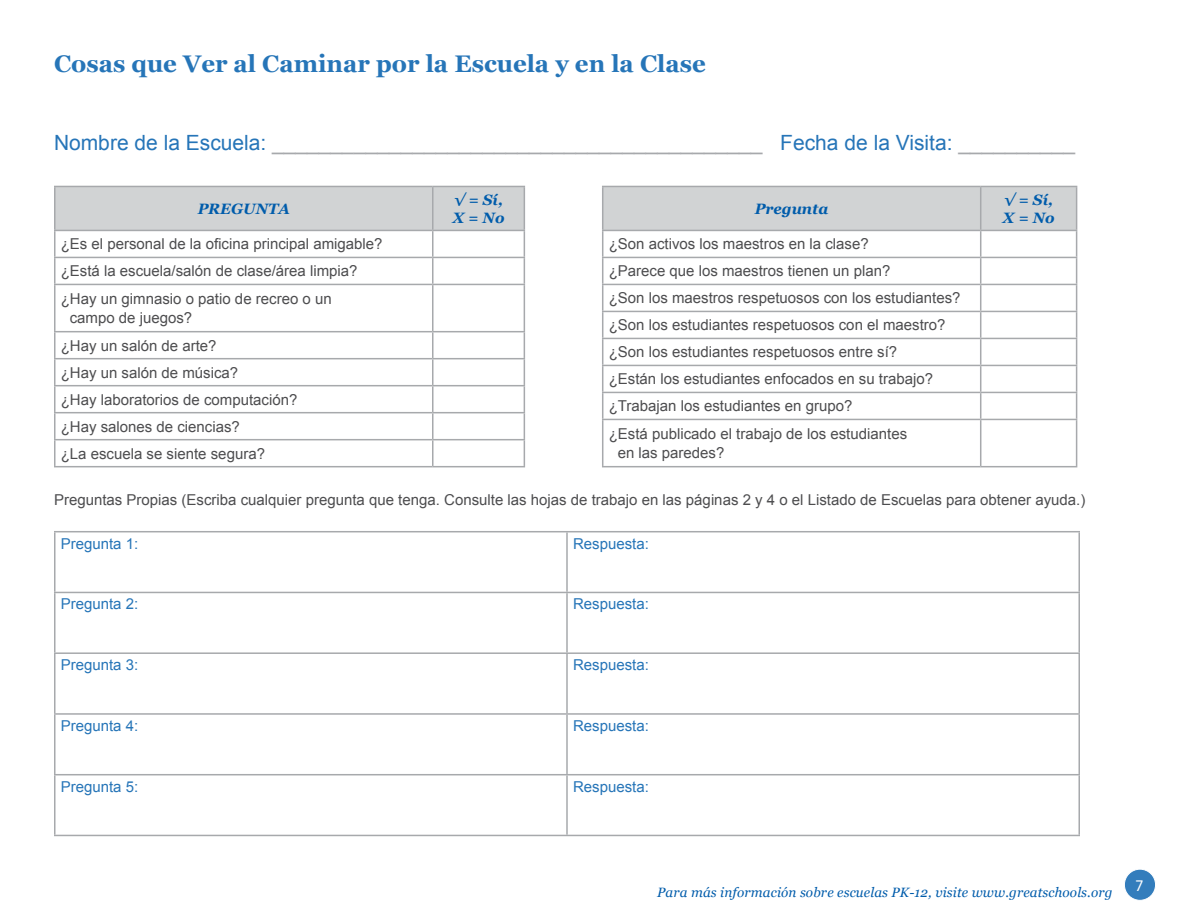
<style>
.page{position:relative;width:1188px;height:918px;background:#fff}
.page>*{position:absolute;margin:0;border:0;box-sizing:border-box;transform-origin:0 0}
.t1{font:700 24px "Georgia";color:#2675b8}
.t2{font:21px "Arial";color:#a7a9ac}
.t3{font:15px/27px "Arial";color:#4d4d4f}
.t4{font:15px "Arial";color:#2675b8}
.t5{font:italic 700 15px/18px "Georgia";color:#005cab}
.t6{font:15px "Avenir";color:#fff}
.t7{font:italic 13.5px "Georgia";letter-spacing:.01em;color:#005cab}
.s1{color:#2675b8}
</style>
<div class="page">
<div style="left:1124px;top:869px;width:32px;height:31px;background:#337dbc;border-radius:50%"></div>
<div style="left:1124px;top:869px;width:32px;height:32px;border:1px solid #fff;border-radius:50%"></div>
<hr style="left:54px;top:231px;width:2px;height:26px;background:#a7a9ac">
<hr style="left:54px;top:258px;width:2px;height:26px;background:#a7a9ac">
<svg style="left:55px;top:187px;width:470px;height:97px"></svg>
<hr style="left:54px;top:285px;width:2px;height:46px;background:#a7a9ac">
<hr style="left:432px;top:285px;width:2px;height:46px;background:#a7a9ac">
<hr style="left:524px;top:285px;width:1px;height:46px;background:#a7a9ac">
<hr style="left:54px;top:332px;width:2px;height:26px;background:#a7a9ac">
<hr style="left:432px;top:332px;width:2px;height:26px;background:#a7a9ac">
<hr style="left:54px;top:359px;width:2px;height:26px;background:#a7a9ac">
<hr style="left:432px;top:359px;width:2px;height:26px;background:#a7a9ac">
<hr style="left:54px;top:386px;width:2px;height:26px;background:#a7a9ac">
<hr style="left:432px;top:386px;width:2px;height:26px;background:#a7a9ac">
<hr style="left:54px;top:413px;width:2px;height:26px;background:#a7a9ac">
<hr style="left:432px;top:413px;width:2px;height:26px;background:#a7a9ac">
<hr style="left:54px;top:440px;width:2px;height:26px;background:#a7a9ac">
<hr style="left:432px;top:440px;width:2px;height:26px;background:#a7a9ac">
<svg style="left:524px;top:332px;width:1px;height:134px"></svg>
<hr style="left:54px;top:466px;width:379px;height:1px;background:#a7a9ac">
<hr style="left:433px;top:466px;width:92px;height:1px;background:#a7a9ac">
<hr style="left:54px;top:186px;width:379px;height:1px;background:#a7a9ac">
<hr style="left:54px;top:187px;width:2px;height:43px;background:#a7a9ac">
<hr style="left:433px;top:186px;width:92px;height:1px;background:#a7a9ac">
<hr style="left:432px;top:187px;width:2px;height:43px;background:#a7a9ac">
<hr style="left:524px;top:187px;width:1px;height:43px;background:#a7a9ac">
<hr style="left:54px;top:230px;width:379px;height:1px;background:#a7a9ac">
<hr style="left:433px;top:230px;width:92px;height:1px;background:#a7a9ac">
<hr style="left:54px;top:257px;width:379px;height:1px;background:#a7a9ac">
<hr style="left:433px;top:257px;width:92px;height:1px;background:#a7a9ac">
<hr style="left:54px;top:284px;width:379px;height:1px;background:#a7a9ac">
<hr style="left:433px;top:284px;width:92px;height:1px;background:#a7a9ac">
<hr style="left:54px;top:331px;width:379px;height:1px;background:#a7a9ac">
<hr style="left:433px;top:331px;width:92px;height:1px;background:#a7a9ac">
<hr style="left:54px;top:358px;width:379px;height:1px;background:#a7a9ac">
<hr style="left:433px;top:358px;width:92px;height:1px;background:#a7a9ac">
<hr style="left:54px;top:385px;width:379px;height:1px;background:#a7a9ac">
<hr style="left:433px;top:385px;width:92px;height:1px;background:#a7a9ac">
<hr style="left:54px;top:412px;width:379px;height:1px;background:#a7a9ac">
<hr style="left:433px;top:412px;width:92px;height:1px;background:#a7a9ac">
<hr style="left:54px;top:439px;width:379px;height:1px;background:#a7a9ac">
<hr style="left:433px;top:439px;width:92px;height:1px;background:#a7a9ac">
<svg style="left:602px;top:187px;width:475px;height:232px"></svg>
<hr style="left:602px;top:420px;width:1px;height:46px;background:#a7a9ac">
<hr style="left:980px;top:420px;width:1px;height:46px;background:#a7a9ac">
<hr style="left:1076px;top:420px;width:1px;height:46px;background:#a7a9ac">
<hr style="left:602px;top:466px;width:379px;height:1px;background:#a7a9ac">
<hr style="left:981px;top:466px;width:96px;height:1px;background:#a7a9ac">
<hr style="left:602px;top:186px;width:379px;height:1px;background:#a7a9ac">
<hr style="left:602px;top:187px;width:1px;height:43px;background:#a7a9ac">
<hr style="left:981px;top:186px;width:96px;height:1px;background:#a7a9ac">
<hr style="left:980px;top:187px;width:1px;height:43px;background:#a7a9ac">
<hr style="left:1076px;top:187px;width:1px;height:43px;background:#a7a9ac">
<hr style="left:602px;top:230px;width:379px;height:1px;background:#a7a9ac">
<hr style="left:981px;top:230px;width:96px;height:1px;background:#a7a9ac">
<hr style="left:602px;top:257px;width:379px;height:1px;background:#a7a9ac">
<hr style="left:981px;top:257px;width:96px;height:1px;background:#a7a9ac">
<hr style="left:602px;top:284px;width:379px;height:1px;background:#a7a9ac">
<hr style="left:981px;top:284px;width:96px;height:1px;background:#a7a9ac">
<hr style="left:602px;top:311px;width:379px;height:1px;background:#a7a9ac">
<hr style="left:981px;top:311px;width:96px;height:1px;background:#a7a9ac">
<hr style="left:602px;top:338px;width:379px;height:1px;background:#a7a9ac">
<hr style="left:981px;top:338px;width:96px;height:1px;background:#a7a9ac">
<hr style="left:602px;top:365px;width:379px;height:1px;background:#a7a9ac">
<hr style="left:981px;top:365px;width:96px;height:1px;background:#a7a9ac">
<hr style="left:602px;top:392px;width:379px;height:1px;background:#a7a9ac">
<hr style="left:981px;top:392px;width:96px;height:1px;background:#a7a9ac">
<hr style="left:602px;top:419px;width:379px;height:1px;background:#a7a9ac">
<hr style="left:981px;top:419px;width:96px;height:1px;background:#a7a9ac">
<hr style="left:54px;top:531px;width:513px;height:1px;background:#a7a9ac">
<hr style="left:54px;top:532px;width:2px;height:60px;background:#a7a9ac">
<hr style="left:567px;top:531px;width:513px;height:1px;background:#a7a9ac">
<hr style="left:566px;top:532px;width:2px;height:60px;background:#a7a9ac">
<hr style="left:1078px;top:532px;width:2px;height:60px;background:#a7a9ac">
<hr style="left:54px;top:592px;width:513px;height:1px;background:#a7a9ac">
<hr style="left:54px;top:593px;width:2px;height:59px;background:#a7a9ac">
<hr style="left:567px;top:592px;width:513px;height:1px;background:#a7a9ac">
<hr style="left:566px;top:593px;width:2px;height:59px;background:#a7a9ac">
<hr style="left:1078px;top:593px;width:2px;height:59px;background:#a7a9ac">
<hr style="left:54px;top:652px;width:513px;height:2px;background:#a7a9ac">
<hr style="left:54px;top:654px;width:2px;height:59px;background:#a7a9ac">
<hr style="left:567px;top:652px;width:513px;height:2px;background:#a7a9ac">
<hr style="left:566px;top:654px;width:2px;height:59px;background:#a7a9ac">
<hr style="left:1078px;top:654px;width:2px;height:59px;background:#a7a9ac">
<hr style="left:54px;top:713px;width:513px;height:2px;background:#a7a9ac">
<hr style="left:54px;top:715px;width:2px;height:59px;background:#a7a9ac">
<hr style="left:567px;top:713px;width:513px;height:2px;background:#a7a9ac">
<hr style="left:566px;top:715px;width:2px;height:59px;background:#a7a9ac">
<hr style="left:1078px;top:715px;width:2px;height:59px;background:#a7a9ac">
<hr style="left:54px;top:774px;width:513px;height:1px;background:#a7a9ac">
<hr style="left:54px;top:775px;width:2px;height:60px;background:#a7a9ac">
<hr style="left:567px;top:774px;width:513px;height:1px;background:#a7a9ac">
<hr style="left:566px;top:775px;width:2px;height:60px;background:#a7a9ac">
<hr style="left:1078px;top:775px;width:2px;height:60px;background:#a7a9ac">
<hr style="left:54px;top:835px;width:513px;height:1px;background:#a7a9ac">
<hr style="left:567px;top:835px;width:513px;height:1px;background:#a7a9ac">
<h1 class="t1" style="left:54px;top:48px;width:653px">Cosas que Ver al Caminar por la Escuela y en la Clase</h1>
<h2 class="t2" style="left:54px;top:129px;width:1023px"><span class="s1">Nombre de la Escuela:</span> __________________________________________ <span class="s1">Fecha de la Visita:</span> __________</h2>
<p class="t5" style="left:755px;top:200px;width:75px">Pregunta</p>
<p class="t5" style="left:1003px;top:191px;width:54px">√ = Sí,<br>X = No</p>
<p class="t3" style="left:609px;top:231px;width:353px">¿Son activos los maestros en la clase?<br>¿Parece que los maestros tienen un plan?<br>¿Son los maestros respetuosos con los estudiantes? ¿Son los estudiantes respetuosos con el maestro? ¿Son los estudiantes respetuosos entre sí?<br>¿Están los estudiantes enfocados en su trabajo? ¿Trabajan los estudiantes en grupo?<br>¿Está publicado el trabajo de los estudiantes</p>
<p class="t3" style="left:618px;top:440px;width:108px">en las paredes?</p>
<p class="t3" style="left:54px;top:487px;width:1033px">Preguntas Propias (Escriba cualquier pregunta que tenga. Consulte las hojas de trabajo en las páginas 2 y 4 o el Listado de Escuelas para obtener ayuda.)</p>
<p class="t4" style="left:61px;top:534px;width:79px">Pregunta 1:</p>
<p class="t4" style="left:573px;top:534px;width:77px">Respuesta:</p>
<p class="t5" style="left:198px;top:200px;width:94px">PREGUNTA</p>
<p class="t5" style="left:452px;top:191px;width:54px">√ = Sí,<br>X = No</p>
<p class="t3" style="left:61px;top:231px;width:323px">¿Es el personal de la oficina principal amigable? ¿Está la escuela/salón de clase/área limpia? ¿Hay un gimnasio o patio de recreo o un</p>
<p class="t3" style="left:61px;top:305px;width:238px;text-indent:9px">campo de juegos?<br>¿Hay un salón de arte?<br>¿Hay un salón de música?<br>¿Hay laboratorios de computación? ¿Hay salones de ciencias?<br>¿La escuela se siente segura?</p>
<p class="t4" style="left:61px;top:594px;width:79px">Pregunta 2:</p>
<p class="t4" style="left:573px;top:594px;width:77px">Respuesta:</p>
<p class="t4" style="left:61px;top:655px;width:79px">Pregunta 3:</p>
<p class="t4" style="left:573px;top:655px;width:77px">Respuesta:</p>
<p class="t4" style="left:61px;top:716px;width:79px">Pregunta 4:</p>
<p class="t4" style="left:573px;top:716px;width:77px">Respuesta:</p>
<p class="t4" style="left:61px;top:777px;width:79px">Pregunta 5:</p>
<p class="t4" style="left:573px;top:777px;width:77px">Respuesta:</p>
<p class="t7" style="left:657px;top:884px;width:457px">Para más información sobre escuelas PK-12, visite www.greatschools.org</p>
<p class="t6" style="left:1136px;top:877px;width:10px">7</p>
</div>
